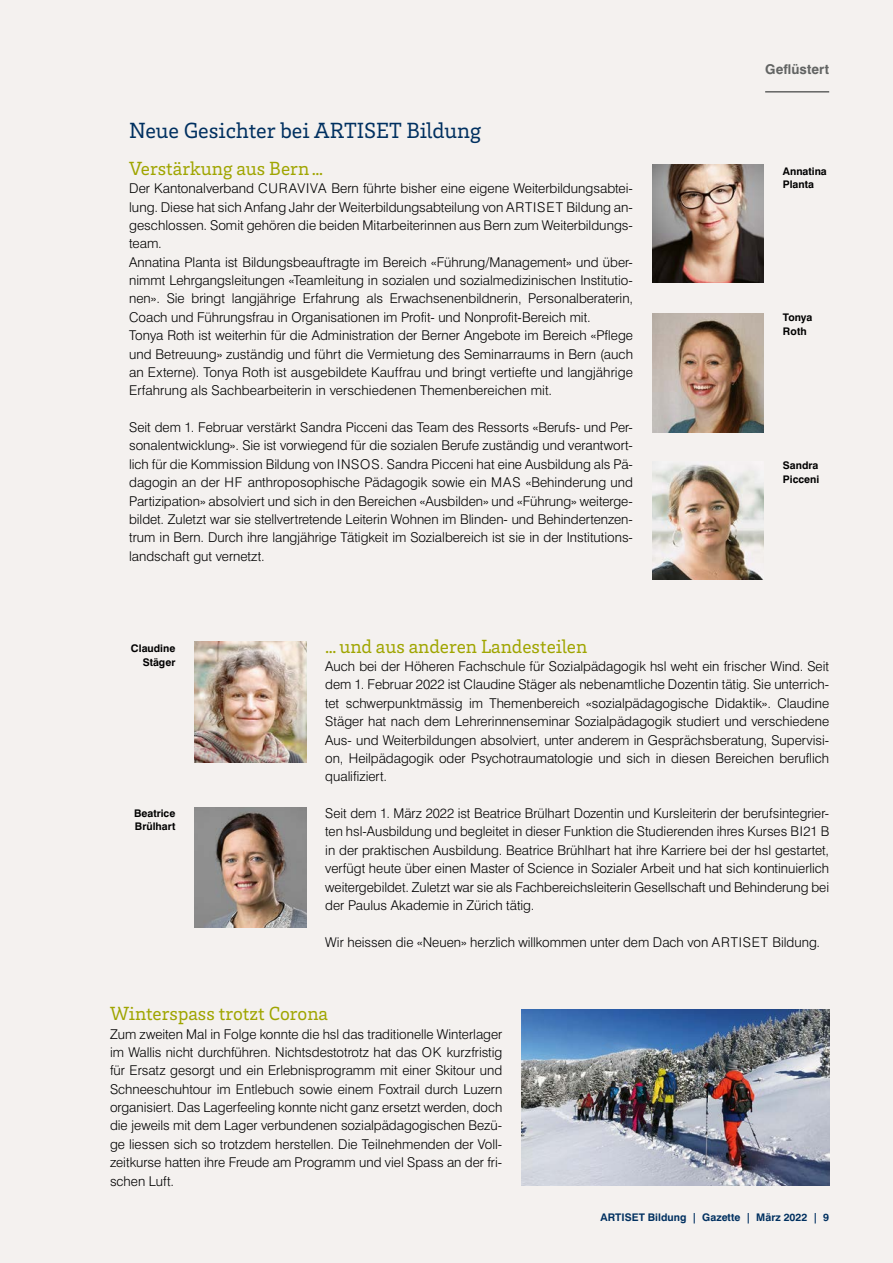
<style>
.page{position:relative;width:893px;height:1263px;background:#f4f1ef}
.page>*{position:absolute;margin:0;border:0;box-sizing:border-box;transform-origin:0 0}
.Titel_n{font:22.5px "Brix Slab";color:#003060}
._04_kleiner_Titel{font:19.5px "Brix Slab";color:#9fa500}
._05_GT{font:300 13.5px/18.3px "Swiss 721 BT";color:#000;text-align:justify}
._02_Editorial_Rubrik{font:700 13.5px "Swiss 721 BT";letter-spacing:.01em;color:#626463}
._07_Legende{font:700 10.5px "Swiss 721 BT";color:#000}
.t1{font:700 10.5px "Swiss 721 BT";color:#003060}
</style>
<div class="page">
<img style="left:652px;top:164px;width:112px;height:119px">
<img style="left:521px;top:1010px;width:308px;height:175px">
<img style="left:652px;top:313px;width:112px;height:119px">
<img style="left:652px;top:465px;width:112px;height:114px">
<img style="left:195px;top:641px;width:111px;height:121px">
<img style="left:195px;top:807px;width:111px;height:121px">
<hr style="left:765px;top:91px;width:64px;height:2px;background:#626463">
<p class="Titel_n" style="left:129px;top:116px;width:353px">Neue Gesichter bei ARTISET Bildung</p>
<p class="_04_kleiner_Titel" style="left:129px;top:156px;width:196px">Verstärkung aus Bern…</p>
<p class="_05_GT" style="left:129px;top:179px;width:505px">Der Kantonalverband CURAVIVA Bern führte bisher eine eigene Weiterbildungsabtei&shy;lung. Diese hat sich Anfang Jahr der Weiterbildungsabteilung von ARTISET Bildung an&shy;geschlossen. Somit gehören die beiden Mitarbeiterinnen aus Bern zum Weiterbildungs&shy;team.</p>
<p class="_05_GT" style="left:129px;top:253px;width:505px">Annatina Planta ist Bildungsbeauftragte im Bereich «Führung/Management» und über&shy;nimmt Lehrgangsleitungen «Teamleitung in sozialen und sozialmedizinischen Institutio&shy;nen». Sie bringt langjährige Erfahrung als Erwachsenenbildnerin, Personalberaterin, Coach und Führungsfrau in Organisationen im Profit- und Nonprofit-Bereich mit.</p>
<p class="_05_GT" style="left:129px;top:326px;width:505px">Tonya Roth ist weiterhin für die Administration der Berner Angebote im Bereich «Pflege und Betreuung» zuständig und führt die Vermietung des Seminarraums in Bern (auch an Externe). Tonya Roth ist ausgebildete Kauffrau und bringt vertiefte und langjährige Erfahrung als Sachbearbeiterin in verschiedenen Themenbereichen mit.</p>
<p class="_05_GT" style="left:129px;top:418px;width:505px">Seit dem 1. Februar verstärkt Sandra Picceni das Team des Ressorts «Berufs- und Per&shy;sonalentwicklung». Sie ist vorwiegend für die sozialen Berufe zuständig und verantwort&shy;lich für die Kommission Bildung von INSOS. Sandra Picceni hat eine Ausbildung als Pä&shy;dagogin an der HF anthroposophische Pädagogik sowie ein MAS «Behinderung und Partizipation» absolviert und sich in den Bereichen «Ausbilden» und «Führung» weiterge&shy;bildet. Zuletzt war sie stellvertretende Leiterin Wohnen im Blinden- und Behindertenzen&shy;trum in Bern. Durch ihre langjährige Tätigkeit im Sozialbereich ist sie in der Institutions&shy;landschaft gut vernetzt.</p>
<p class="_02_Editorial_Rubrik" style="left:765px;top:61px;width:66px">Geflüstert</p>
<p class="_07_Legende" style="left:783px;top:164px;width:46px">Annatina</p>
<p class="_07_Legende" style="left:783px;top:178px;width:33px">Planta</p>
<p class="_07_Legende" style="left:783px;top:311px;width:31px">Tonya</p>
<p class="_07_Legende" style="left:783px;top:325px;width:25px">Roth</p>
<p class="_07_Legende" style="left:783px;top:459px;width:37px">Sandra</p>
<p class="_07_Legende" style="left:783px;top:472px;width:38px">Picceni</p>
<p class="_07_Legende" style="left:131px;top:642px;width:46px">Claudine</p>
<p class="_07_Legende" style="left:143px;top:656px;width:34px">Stäger</p>
<p class="_07_Legende" style="left:134px;top:807px;width:43px">Beatrice</p>
<p class="_07_Legende" style="left:135px;top:820px;width:42px">Brülhart</p>
<p class="_04_kleiner_Titel" style="left:325px;top:633px;width:264px">…und aus anderen Landesteilen</p>
<p class="_05_GT" style="left:325px;top:657px;width:505px">Auch bei der Höheren Fachschule für Sozialpädagogik hsl weht ein frischer Wind. Seit dem 1. Februar 2022 ist Claudine Stäger als nebenamtliche Dozentin tätig. Sie unterrich&shy;tet schwerpunktmässig im Themenbereich «sozialpädagogische Didaktik». Claudine Stäger hat nach dem Lehrerinnenseminar Sozialpädagogik studiert und verschiedene Aus- und Weiterbildungen absolviert, unter anderem in Gesprächsberatung, Supervisi&shy;on, Heilpädagogik oder Psychotraumatologie und sich in diesen Bereichen beruflich qualifiziert.</p>
<p class="_05_GT" style="left:325px;top:804px;width:505px">Seit dem 1. März 2022 ist Beatrice Brülhart Dozentin und Kursleiterin der berufsintegrier&shy;ten hsl-Ausbildung und begleitet in dieser Funktion die Studierenden ihres Kurses BI21 B in der praktischen Ausbildung. Beatrice Brühlhart hat ihre Karriere bei der hsl gestartet, verfügt heute über einen Master of Science in Sozialer Arbeit und hat sich kontinuierlich weitergebildet. Zuletzt war sie als Fachbereichsleiterin Gesellschaft und Behinderung bei der Paulus Akademie in Zürich tätig.</p>
<p class="_05_GT" style="left:325px;top:932px;width:496px">Wir heissen die «Neuen» herzlich willkommen unter dem Dach von ARTISET Bildung.</p>
<p class="_04_kleiner_Titel" style="left:110px;top:1001px;width:219px">Winterspass trotzt Corona</p>
<p class="_05_GT" style="left:110px;top:1024px;width:394px">Zum zweiten Mal in Folge konnte die hsl das traditionelle Winterlager im Wallis nicht durchführen. Nichtsdestotrotz hat das OK kurzfristig für Ersatz gesorgt und ein Erlebnisprogramm mit einer Skitour und Schneeschuhtour im Entlebuch sowie einem Foxtrail durch Luzern organisiert. Das Lagerfeeling konnte nicht ganz ersetzt werden, doch die jeweils mit dem Lager verbundenen sozialpädagogischen Bezü&shy;ge liessen sich so trotzdem herstellen. Die Teilnehmenden der Voll&shy;zeitkurse hatten ihre Freude am Programm und viel Spass an der fri&shy;schen Luft.</p>
<p class="t1" style="left:600px;top:1211px;width:230px">ARTISET Bildung | Gazette | März 2022 | 9</p>
</div>
